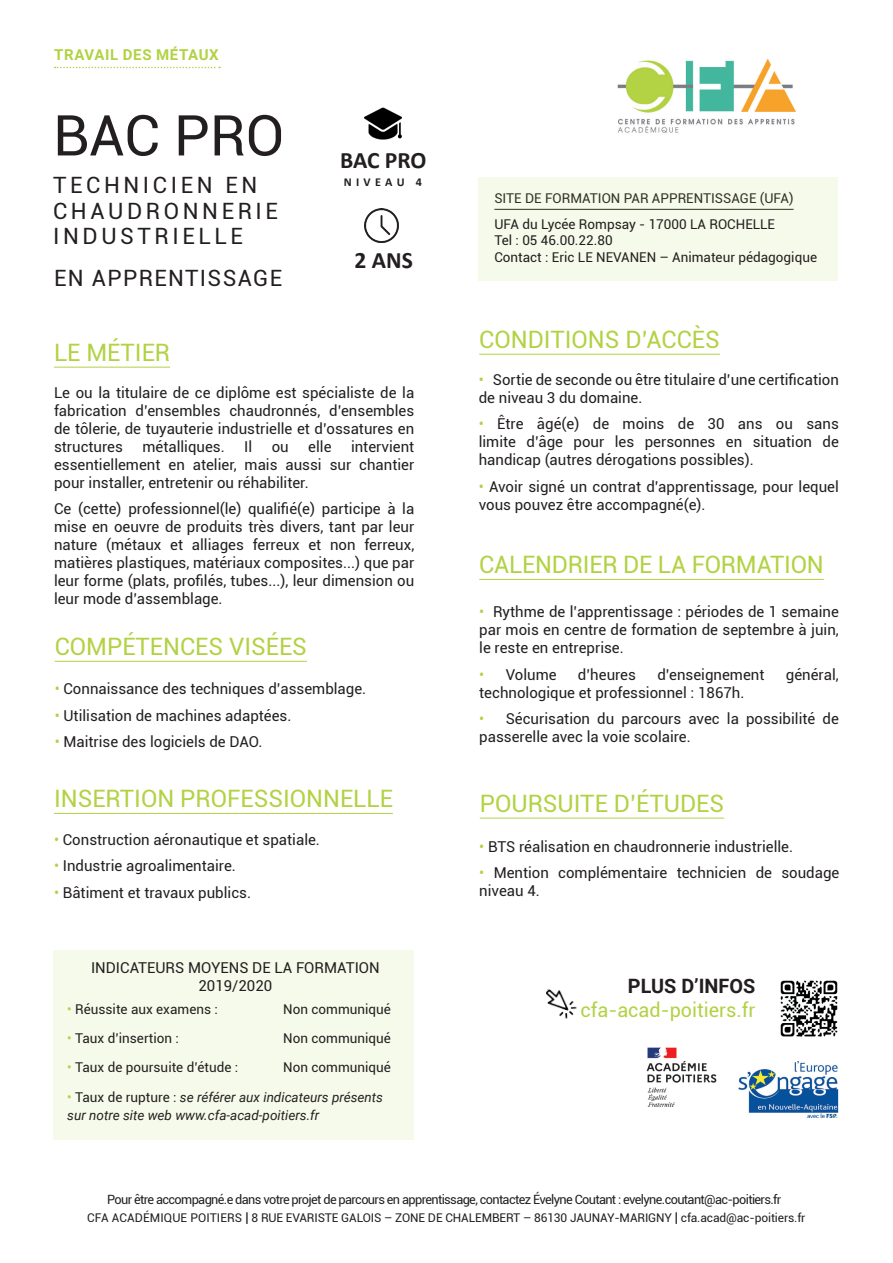
<style>
.page{position:relative;width:893px;height:1263px;background:#fff}
.page>*{position:absolute;margin:0;border:0;box-sizing:border-box;transform-origin:0 0}
.t1{font:56.4px "Roboto";color:#231f20}
.t2{font:24px "Roboto";color:#b2d244}
.t3{font:700 23.55px "Calibri";letter-spacing:-.005em;color:#231f20}
.t4{font:22.5px/25.5px "Roboto";letter-spacing:.16em;color:#231f20}
.t5{font:22.5px "Roboto";letter-spacing:.06em;color:#231f20}
.t6{font:19.8px "Roboto";color:#b2d244}
.t7{font:700 19.8px "Roboto";color:#231f20}
.t8{font:15px/18px "Roboto";color:#231f20;text-align:justify}
.t9{font:700 15px "Roboto";letter-spacing:.045em;color:#b2d244}
.t10{font:13.5px/16.2px "Roboto";color:#231f20}
.t11{font:italic 13.5px/18px "Roboto";color:#231f20}
.t12{font:12.75px "Roboto";letter-spacing:-.05em;color:#231f20}
.t13{font:700 12.15px "Calibri";letter-spacing:.36em;color:#231f20}
.t14{font:12px "Roboto";letter-spacing:-.01em;color:#231f20}
.s1{color:#b2d244}
.s2{font-style:normal;color:#b2d244}
.s3{font-style:normal}
.s4{font-size:13.5px}
</style>
<div class="page">
<hr style="left:54px;top:367px;width:116px;height:1px;background:#b2d244">
<hr style="left:479px;top:354px;width:241px;height:1px;background:#b2d244">
<hr style="left:480px;top:818px;width:244px;height:1px;background:#b2d244">
<hr style="left:479px;top:579px;width:345px;height:1px;background:#b2d244">
<img style="left:738px;top:1062px;width:101px;height:56px">
<hr style="left:55px;top:661px;width:252px;height:1px;background:#b2d244">
<hr style="left:54px;top:813px;width:339px;height:1px;background:#b2d244">
<svg style="left:55px;top:67px;width:165px;height:1px"></svg>
<img style="left:617px;top:59px;width:179px;height:74px">
<img style="left:364px;top:209px;width:34px;height:34px">
<img style="left:364px;top:107px;width:38px;height:33px">
<img style="left:646px;top:1047px;width:71px;height:60px">
<img style="left:546px;top:989px;width:31px;height:30px">
<img style="left:780px;top:980px;width:58px;height:57px">
<div style="left:478px;top:177px;width:359px;height:104px;background:#f6faea"></div>
<div style="left:53px;top:950px;width:361px;height:190px;background:#f6faea"></div>
<p class="t9" style="left:54px;top:44px;width:166px">TRAVAIL DES MÉTAUX</p>
<h1 class="t1" style="left:53px;top:96px;width:233px">BAC PRO</h1>
<h3 class="t4" style="left:53px;top:172px;width:226px">TECHNICIEN EN<br>CHAUDRONNERIE<br>INDUSTRIELLE</h3>
<h3 class="t5" style="left:54px;top:262px;width:230px">EN APPRENTISSAGE</h3>
<h2 class="t2" style="left:54px;top:336px;width:118px">LE MÉTIER</h2>
<h3 class="t3" style="left:340px;top:143px;width:88px">BAC PRO</h3>
<p class="t13" style="left:344px;top:174px;width:80px">NIVEAU 4</p>
<h3 class="t3" style="left:354px;top:244px;width:60px">2 ANS</h3>
<p class="t8" style="left:54px;top:383px;width:362px">Le ou la titulaire de ce diplôme est spécialiste de la fabrication d’ensembles chaudronnés, d’ensembles de tôlerie, de tuyauterie industrielle et d’ossatures en structures</p>
<p class="t8" style="left:54px;top:437px;width:362px;text-indent:297px">intervient essentiellement en atelier, mais aussi sur chantier pour installer, entretenir ou réhabiliter.</p>
<p class="t8" style="left:54px;top:499px;width:362px">Ce (cette) professionnel(le) qualifié(e) participe à la mise en oeuvre de produits très divers, tant par leur nature (métaux et alliages ferreux et non ferreux, matières plastiques, matériaux composites...) que par leur forme (plats, profilés, tubes...), leur dimension ou leur mode d’assemblage.</p>
<p class="t8" style="left:142px;top:437px;width:84px">métalliques.</p>
<p class="t8" style="left:244px;top:437px;width:10px">Il</p>
<p class="t8" style="left:272px;top:437px;width:19px">ou</p>
<p class="t8" style="left:308px;top:437px;width:25px">elle</p>
<h2 class="t2" style="left:55px;top:630px;width:254px">COMPÉTENCES VISÉES</h2>
<p class="t8" style="left:55px;top:679px;width:313px"><span class="s1">•</span> Connaissance des techniques d’assemblage.</p>
<p class="t8" style="left:55px;top:706px;width:238px"><span class="s1">•</span> Utilisation de machines adaptées.</p>
<p class="t8" style="left:55px;top:732px;width:209px"><span class="s1">•</span> Maitrise des logiciels de DAO.</p>
<h2 class="t2" style="left:54px;top:782px;width:340px">INSERTION PROFESSIONNELLE</h2>
<p class="t8" style="left:54px;top:830px;width:267px"><span class="s1">•</span> Construction aéronautique et spatiale.</p>
<p class="t8" style="left:54px;top:856px;width:183px"><span class="s1">•</span> Industrie agroalimentaire.</p>
<p class="t8" style="left:54px;top:883px;width:199px"><span class="s1">•</span> Bâtiment et travaux publics.</p>
<p class="t8" style="left:91px;top:958px;width:290px;text-align:center">INDICATEURS MOYENS DE LA FORMATION<br>2019/2020</p>
<p class="t10" style="left:67px;top:1000px;width:152px"><span class="s1">•</span> Réussite aux examens :</p>
<p class="t10" style="left:283px;top:1000px;width:109px">Non communiqué</p>
<p class="t10" style="left:67px;top:1029px;width:113px"><span class="s1">•</span> Taux d’insertion :</p>
<p class="t10" style="left:283px;top:1029px;width:109px">Non communiqué</p>
<p class="t10" style="left:67px;top:1058px;width:172px"><span class="s1">•</span> Taux de poursuite d’étude :</p>
<p class="t10" style="left:283px;top:1058px;width:109px">Non communiqué</p>
<p class="t11" style="left:67px;top:1088px;width:317px"><span class="s2">•</span> <span class="s3">Taux de rupture :</span> se référer aux indicateurs présents sur notre site web www.cfa-acad-poitiers.fr</p>
<p class="t10" style="left:494px;top:190px;width:301px">SITE DE FORMATION PAR APPRENTISSAGE (UFA)</p>
<p class="t10" style="left:494px;top:216px;width:324px">UFA du Lycée Rompsay - 17000 LA ROCHELLE<br>Tel : 05 46.00.22.80<br>Contact : Eric LE NEVANEN – Animateur pédagogique</p>
<h2 class="t2" style="left:479px;top:323px;width:242px">CONDITIONS D’ACCÈS</h2>
<p class="t8" style="left:479px;top:370px;width:362px"><span class="s1">•</span> Sortie de seconde ou être titulaire d’une certification de niveau 3 du domaine.</p>
<p class="t8" style="left:479px;top:414px;width:362px"><span class="s1">•</span> Être âgé(e) de moins de 30 ans ou sans limite d’âge pour les personnes en situation de handicap (autres dérogations possibles).</p>
<p class="t8" style="left:479px;top:477px;width:362px"><span class="s1">•</span> Avoir signé un contrat d’apprentissage, pour lequel vous pouvez être accompagné(e).</p>
<h2 class="t2" style="left:479px;top:548px;width:346px">CALENDRIER DE LA FORMATION</h2>
<p class="t8" style="left:479px;top:602px;width:361px"><span class="s1">•</span> Rythme de l’apprentissage : périodes de 1 semaine par mois en centre de formation de septembre à juin, le reste en entreprise.</p>
<p class="t8" style="left:479px;top:665px;width:79px"><span class="s1">•</span> Volume</p>
<p class="t8" style="left:578px;top:665px;width:60px">d’heures</p>
<p class="t8" style="left:657px;top:665px;width:109px">d’enseignement</p>
<p class="t8" style="left:786px;top:665px;width:54px">général,</p>
<p class="t8" style="left:479px;top:683px;width:267px">technologique et professionnel : 1867h.</p>
<p class="t8" style="left:479px;top:709px;width:361px"><span class="s1">•</span> Sécurisation du parcours avec la possibilité de passerelle avec la voie scolaire.</p>
<h2 class="t2" style="left:480px;top:787px;width:246px">POURSUITE D’ÉTUDES</h2>
<p class="t8" style="left:479px;top:837px;width:315px"><span class="s1">•</span> BTS réalisation en chaudronnerie industrielle.</p>
<p class="t8" style="left:479px;top:863px;width:362px"><span class="s1">•</span> Mention complémentaire technicien de soudage niveau 4.</p>
<h3 class="t7" style="left:628px;top:972px;width:129px">PLUS D’INFOS</h3>
<h3 class="t6" style="left:581px;top:996px;width:176px">cfa-acad-poitiers.fr</h3>
<p class="t12" style="left:107px;top:1190px;width:675px">Pour être accompagné.e dans votre projet de parcours en apprentissage, contactez Évelyne Coutant : evelyne.coutant@ac-poitiers.fr</p>
<p class="t14" style="left:87px;top:1209px;width:720px">CFA ACADÉMIQUE POITIERS <span class="s4">|</span> 8 RUE EVARISTE GALOIS – ZONE DE CHALEMBERT – 86130 JAUNAY-MARIGNY <span class="s4">|</span> cfa.acad@ac-poitiers.fr</p>
</div>
